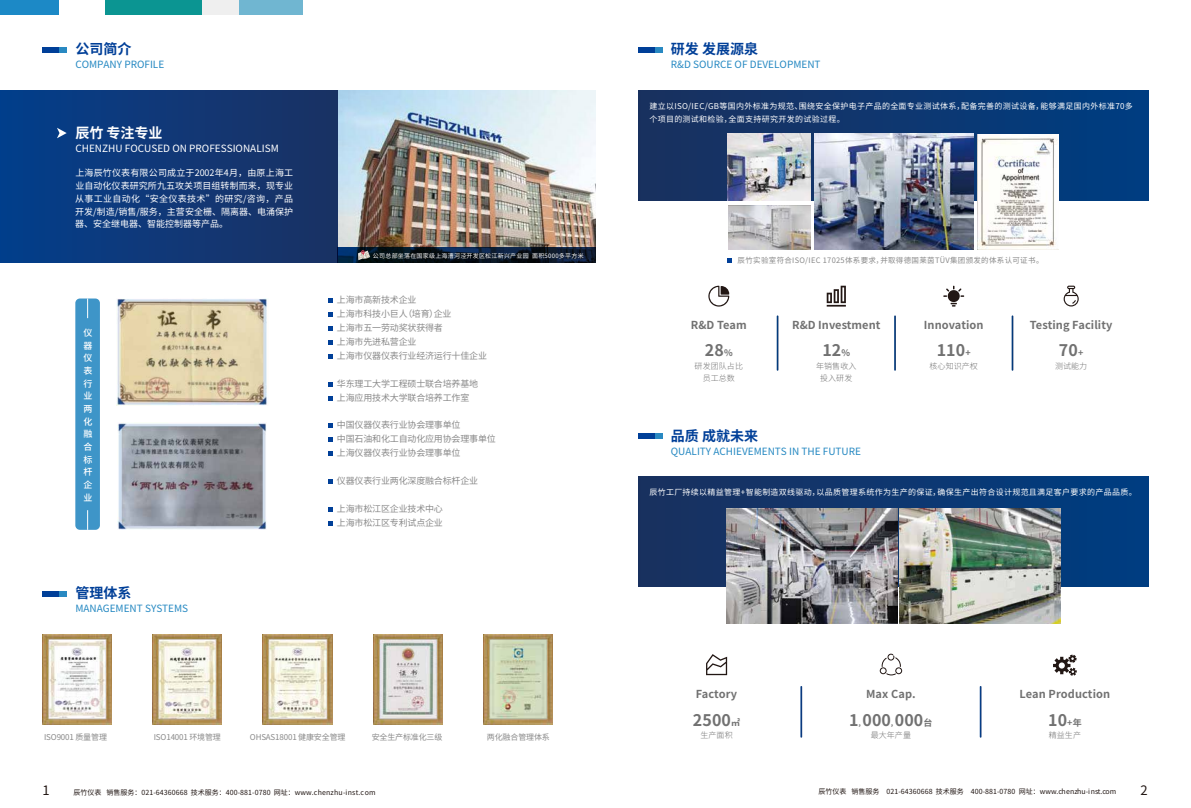
<style>
.page{position:relative;width:1191px;height:808px;background:#fff}
.page>*{position:absolute;margin:0;border:0;box-sizing:border-box;transform-origin:0 0}
.t1{font:700 16px "Source Han Sans CN";letter-spacing:.01em;color:#717171}
.t2{font:700 14px "Source Han Sans CN";color:#003f98}
.t3{font:700 14px "Source Han Sans CN";color:#fff}
.t4{font:13px "Source Han Sans CN";color:#221714}
.t5{font:700 11px "Source Han Sans CN";letter-spacing:.01em;color:#717171}
.t6{font:10px "Source Han Sans CN";color:#2689c2}
.t7{font:10px "Source Han Sans CN";color:#fff}
.t8{font:9px/14px "Source Han Sans CN";letter-spacing:-.02em;color:#898989}
.t9{font:9px/12.8px "Source Han Sans CN";color:#fff;text-align:justify}
.t10{font:500 9px/12.7px "Source Han Sans CN";color:#fff;text-align:justify}
.t11{font:8px/12.9px "Source Han Sans CN";letter-spacing:.04em;color:#fff}
.t12{font:8px "Source Han Sans CN";letter-spacing:-.02em;color:#898989}
.t13{font:300 8px/12.3px "Source Han Sans CN";letter-spacing:.01em;color:#717171;text-align:center}
.t14{font:7.5px "Source Han Sans CN";letter-spacing:.04em;color:#898989}
.t15{font:7px "Source Han Sans CN";letter-spacing:.015em;color:#221714}
.t16{font:700 7px "Source Han Sans CN";color:#717171}
.t17{font:6px "Source Han Sans CN";letter-spacing:.04em;color:#fff}
.s1{font-size:9px}
</style>
<div class="page">
<svg style="left:727px;top:258px;width:4px;height:5px"></svg>
<img style="left:337px;top:90px;width:258px;height:157px">
<div style="left:0;top:90px;width:337px;height:173px;background:linear-gradient(to right,#033e8b,#1b3163)"></div>
<svg style="left:57px;top:128px;width:10px;height:10px"></svg>
<svg style="left:337px;top:247px;width:258px;height:16px;background:#071628"></svg>
<svg style="left:358px;top:250px;width:12px;height:10px"></svg>
<div style="left:0;top:0;width:59px;height:14px;background:#1c89c6"></div>
<div style="left:105px;top:0;width:96px;height:14px;background:#0b9592"></div>
<div style="left:201px;top:0;width:37px;height:14px;background:#efefef"></div>
<div style="left:238px;top:0;width:64px;height:14px;background:#70b6d1"></div>
<div style="left:638px;top:90px;width:510px;height:110px;background:linear-gradient(to right,#1b315e,#013e82)"></div>
<svg style="left:708px;top:286px;width:21px;height:21px"></svg>
<svg style="left:776px;top:315px;width:2px;height:56px"></svg>
<svg style="left:894px;top:315px;width:2px;height:56px"></svg>
<svg style="left:1011px;top:315px;width:2px;height:56px"></svg>
<svg style="left:826px;top:286px;width:20px;height:21px"></svg>
<svg style="left:943px;top:286px;width:21px;height:21px"></svg>
<svg style="left:1063px;top:286px;width:15px;height:20px"></svg>
<div style="left:45px;top:47px;width:22px;height:6px;background:#2989c2"></div>
<div style="left:42px;top:47px;width:17px;height:6px;background:#003f98"></div>
<div style="left:640px;top:47px;width:22px;height:6px;background:#2989c2"></div>
<div style="left:638px;top:47px;width:16px;height:6px;background:#003f98"></div>
<div style="left:45px;top:591px;width:22px;height:5px;background:#2989c2"></div>
<div style="left:42px;top:591px;width:17px;height:5px;background:#003f98"></div>
<img style="left:42px;top:634px;width:70px;height:91px">
<img style="left:153px;top:634px;width:69px;height:91px">
<img style="left:263px;top:634px;width:69px;height:91px">
<img style="left:373px;top:634px;width:69px;height:91px">
<img style="left:483px;top:634px;width:70px;height:91px">
<svg style="left:328px;top:298px;width:4px;height:5px"></svg>
<svg style="left:328px;top:312px;width:4px;height:5px"></svg>
<svg style="left:328px;top:326px;width:4px;height:5px"></svg>
<svg style="left:328px;top:340px;width:4px;height:5px"></svg>
<svg style="left:328px;top:354px;width:4px;height:5px"></svg>
<svg style="left:328px;top:382px;width:4px;height:4px"></svg>
<svg style="left:328px;top:396px;width:4px;height:4px"></svg>
<svg style="left:328px;top:424px;width:4px;height:4px"></svg>
<svg style="left:328px;top:438px;width:4px;height:4px"></svg>
<svg style="left:328px;top:451px;width:4px;height:5px"></svg>
<svg style="left:328px;top:479px;width:4px;height:5px"></svg>
<svg style="left:328px;top:507px;width:4px;height:5px"></svg>
<svg style="left:328px;top:521px;width:4px;height:4px"></svg>
<div style="left:75px;top:298px;width:25px;height:232px;background:#3e95c8;border-radius:5px"></div>
<img style="left:117px;top:298px;width:150px;height:108px">
<img style="left:117px;top:423px;width:150px;height:107px">
<svg style="left:87px;top:298px;width:1px;height:20px"></svg>
<svg style="left:87px;top:510px;width:1px;height:20px"></svg>
<div style="left:638px;top:477px;width:510px;height:110px;background:linear-gradient(to right,#1b305e,#003e81)"></div>
<div style="left:640px;top:434px;width:22px;height:5px;background:#2989c2"></div>
<div style="left:638px;top:434px;width:16px;height:5px;background:#003f98"></div>
<svg style="left:800px;top:686px;width:2px;height:52px"></svg>
<svg style="left:979px;top:686px;width:2px;height:52px"></svg>
<img style="left:726px;top:508px;width:171px;height:116px">
<img style="left:899px;top:509px;width:161px;height:115px">
<svg style="left:706px;top:654px;width:21px;height:21px"></svg>
<svg style="left:879px;top:654px;width:23px;height:21px"></svg>
<svg style="left:1053px;top:654px;width:23px;height:22px"></svg>
<svg style="left:728px;top:206px;width:82px;height:43px;background:#c1bfbf"></svg>
<img style="left:728px;top:134px;width:82px;height:66px">
<img style="left:814px;top:134px;width:159px;height:115px">
<img style="left:977px;top:134px;width:81px;height:115px">
<h2 class="t2" style="left:75px;top:41px;width:57px">公司简介</h2>
<p class="t6" style="left:75px;top:59px;width:90px">COMPANY PROFILE</p>
<h2 class="t3" style="left:75px;top:125px;width:89px">辰竹 专注专业</h2>
<p class="t7" style="left:75px;top:143px;width:205px">CHENZHU FOCUSED ON PROFESSIONALISM</p>
<p class="t9" style="left:75px;top:167px;width:219px">上海辰竹仪表有限公司成立于2002年4月，由原上海工业自动化仪表研究所九五攻关项目组转制而来，现专业从事工业自动化“安全仪表技术”的研究/咨询，产品开发/制造/销售/服务，主营安全栅、隔离器、电涌保护器、安全继电器、智能控制器等产品。</p>
<p class="t10" style="left:83px;top:327px;width:10px">仪器仪表行业两化融合标杆企业</p>
<h2 class="t2" style="left:75px;top:585px;width:57px">管理体系</h2>
<p class="t6" style="left:75px;top:603px;width:114px">MANAGEMENT SYSTEMS</p>
<p class="t17" style="left:373px;top:252px;width:212px">公司总部坐落在国家级上海漕河泾开发区松江新兴产业园 面积5000多平方米</p>
<p class="t8" style="left:337px;top:293px;width:152px">上海市高新技术企业<br>上海市科技小巨人（培育）企业<br>上海市五一劳动奖状获得者<br>上海市先进私营企业<br>上海市仪器仪表行业经济运行十佳企业</p>
<p class="t8" style="left:337px;top:377px;width:143px">华东理工大学工程硕士联合培养基地上海应用技术大学联合培养工作室</p>
<p class="t8" style="left:337px;top:418px;width:160px">中国仪器仪表行业协会理事单位<br>中国石油和化工自动化应用协会理事单位上海仪器仪表行业协会理事单位</p>
<p class="t8" style="left:337px;top:474px;width:143px">仪器仪表行业两化深度融合标杆企业</p>
<p class="t8" style="left:337px;top:502px;width:108px">上海市松江区企业技术中心上海市松江区专利试点企业</p>
<p class="t12" style="left:44px;top:732px;width:64px">ISO9001 质量管理</p>
<p class="t12" style="left:154px;top:732px;width:69px">ISO14001 环境管理</p>
<p class="t12" style="left:250px;top:732px;width:97px">OHSAS18001 健康安全管理</p>
<p class="t12" style="left:372px;top:732px;width:72px">安全生产标准化三级</p>
<p class="t12" style="left:487px;top:732px;width:64px">两化融合管理体系</p>
<h2 class="t2" style="left:671px;top:41px;width:89px">研发 发展源泉</h2>
<p class="t6" style="left:671px;top:59px;width:151px">R&amp;D SOURCE OF DEVELOPMENT</p>
<p class="t11" style="left:649px;top:100px;width:485px">建立以ISO/IEC/GB等国内外标准为规范、围绕安全保护电子产品的全面专业测试体系，配备完善的测试设备，能够满足国内外标准70多个项目的测试和检验，全面支持研究开发的试验过程。</p>
<p class="t14" style="left:737px;top:256px;width:307px">辰竹实验室符合ISO/IEC 17025体系要求，并取得德国莱茵TÜV集团颁发的体系认可证书。</p>
<p class="t5" style="left:690px;top:318px;width:58px">R&amp;D Team</p>
<p class="t5" style="left:792px;top:318px;width:90px">R&amp;D Investment</p>
<p class="t5" style="left:923px;top:318px;width:61px">Innovation</p>
<p class="t5" style="left:1029px;top:318px;width:84px">Testing Facility</p>
<h1 class="t1" style="left:705px;top:341px;width:29px">28<span class="s1">%</span></h1>
<p class="t13" style="left:694px;top:360px;width:50px">研发团队占比员工总数</p>
<h1 class="t1" style="left:822px;top:341px;width:29px">12<span class="s1">%</span></h1>
<p class="t13" style="left:816px;top:360px;width:42px">年销售收入投入研发</p>
<h1 class="t1" style="left:936px;top:341px;width:36px">110<span class="s1">+</span></h1>
<p class="t13" style="left:929px;top:360px;width:50px">核心知识产权</p>
<h1 class="t1" style="left:1059px;top:341px;width:26px">70<span class="s1">+</span></h1>
<p class="t13" style="left:1055px;top:360px;width:34px">测试能力</p>
<h2 class="t2" style="left:671px;top:428px;width:89px">品质 成就未来</h2>
<p class="t6" style="left:671px;top:445px;width:192px">QUALITY ACHIEVEMENTS IN THE FUTURE</p>
<p class="t11" style="left:649px;top:486px;width:489px">辰竹工厂持续以精益管理+智能制造双线驱动，以品质管理系统作为生产的保证，确保生产出符合设计规范且满足客户要求的产品品质。</p>
<p class="t5" style="left:696px;top:688px;width:43px">Factory</p>
<h1 class="t1" style="left:693px;top:711px;width:49px">2500<span class="s1">㎡</span></h1>
<p class="t13" style="left:700px;top:729px;width:34px">生产面积</p>
<p class="t5" style="left:866px;top:688px;width:51px">Max Cap.</p>
<p class="t5" style="left:1019px;top:688px;width:92px">Lean Production</p>
<h1 class="t1" style="left:849px;top:711px;width:85px">1 000 000<span class="s1">台</span></h1>
<p class="t16" style="left:858px;top:719px;width:8px">，</p>
<p class="t16" style="left:890px;top:719px;width:8px">，</p>
<p class="t13" style="left:870px;top:729px;width:42px">最大年产量</p>
<h1 class="t1" style="left:1048px;top:711px;width:35px">10<span class="s1">+年</span></h1>
<p class="t13" style="left:1048px;top:729px;width:34px">精益生产</p>
<h3 class="t4" style="left:43px;top:782px;width:9px">1</h3>
<p class="t15" style="left:74px;top:788px;width:303px">辰竹仪表 销售服务：021-64360668 技术服务：400-881-0780 网址：www.chenzhu-inst.com</p>
<p class="t15" style="left:818px;top:787px;width:299px">辰竹仪表 销售服务 021-64360668 技术服务 400-881-0780 网址：www.chenzhu-inst.com</p>
<h3 class="t4" style="left:1140px;top:782px;width:9px">2</h3>
</div>
